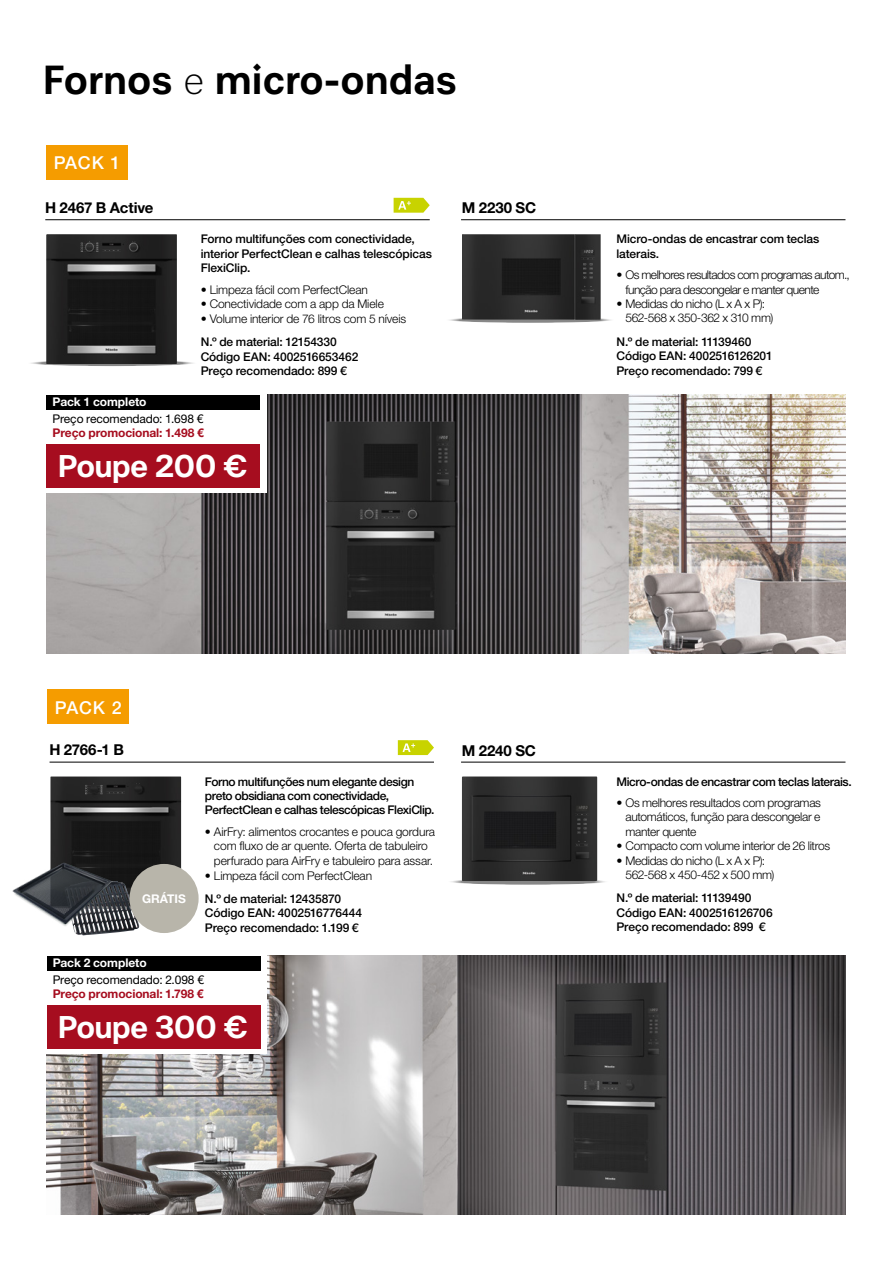
<style>
.page{position:relative;width:893px;height:1263px;background:#fff}
.page>*{position:absolute;margin:0;border:0;box-sizing:border-box;transform-origin:0 0}
.t1{font:700 41.25px "Miele Elements";color:#000}
.t2{font:700 31.95px "Miele Elements";letter-spacing:-.025em;color:#fff}
.t3{font:500 17.85px "Helvetica Neue LT Std";letter-spacing:.05em;color:#fff}
.t4{font:700 15px "Helvetica Neue LT Std";letter-spacing:-.01em;color:#000}
.t5{font:300 12px/14.4px "Helvetica Neue LT Std";letter-spacing:-.02em;color:#000}
.t6{font:500 12px/14.4px "Helvetica Neue LT Std";letter-spacing:-.01em;color:#000}
.t7{font:500 12px/14.4px "Helvetica Neue LT Std";letter-spacing:-.035em;color:#000}
.t8{font:300 12px/14.4px "Helvetica Neue LT Std";letter-spacing:-.045em;color:#000}
.t9{font:12px "Helvetica Neue LT Std";letter-spacing:-.01em;color:#000}
.t10{font:700 12px "Helvetica Neue LT Std";letter-spacing:-.01em;color:#a60d1f}
.t11{font:700 12px "Helvetica Neue LT Std";letter-spacing:-.005em;color:#fff}
.s1{font-weight:300}
</style>
<div class="page">
<svg style="left:26px;top:360px;width:173px;height:6px"></svg>
<img style="left:46px;top:395px;width:799px;height:259px">
<img style="left:46px;top:956px;width:799px;height:259px">
<div style="left:32px;top:938px;width:234px;height:115px;background:#fff"></div>
<div style="left:32px;top:378px;width:234px;height:115px;background:#fff"></div>
<svg style="left:394px;top:198px;width:36px;height:15px"></svg>
<svg style="left:398px;top:740px;width:36px;height:15px"></svg>
<hr style="left:45px;top:219px;width:385px;height:1px;background:#000">
<hr style="left:50px;top:762px;width:384px;height:1px;background:#000">
<img style="left:46px;top:234px;width:131px;height:130px">
<img style="left:81px;top:241px;width:54px;height:5px">
<img style="left:83px;top:243px;width:38px;height:8px">
<img style="left:50px;top:776px;width:131px;height:104px">
<img style="left:85px;top:783px;width:55px;height:5px">
<img style="left:88px;top:785px;width:37px;height:9px">
<div style="left:47px;top:689px;width:82px;height:35px;background:#f59c00"></div>
<hr style="left:461px;top:219px;width:384px;height:1px;background:#000">
<hr style="left:461px;top:762px;width:384px;height:1px;background:#000">
<svg style="left:444px;top:317px;width:172px;height:6px"></svg>
<svg style="left:446px;top:878px;width:165px;height:7px"></svg>
<img style="left:462px;top:234px;width:139px;height:86px">
<img style="left:581px;top:258px;width:14px;height:33px">
<img style="left:462px;top:776px;width:135px;height:105px">
<img style="left:575px;top:813px;width:14px;height:33px">
<div style="left:46px;top:145px;width:81px;height:35px;background:#f59c00"></div>
<div style="left:46px;top:443px;width:214px;height:45px;background:#a60d1f"></div>
<div style="left:46px;top:395px;width:214px;height:49px;background:#fff"></div>
<div style="left:46px;top:395px;width:214px;height:14px;background:#000"></div>
<div style="left:47px;top:1004px;width:213px;height:44px;background:#a60d1f"></div>
<div style="left:47px;top:956px;width:213px;height:49px;background:#fff"></div>
<div style="left:47px;top:956px;width:213px;height:14px;background:#000"></div>
<img style="left:73px;top:880px;width:67px;height:55px">
<img style="left:12px;top:855px;width:100px;height:74px">
<div style="left:129px;top:864px;width:70px;height:69px;background:#b8b5aa;border-radius:50%"></div>
<h1 class="t1" style="left:42px;top:53px;width:417px">Fornos <span class="s1">e</span> micro-ondas</h1>
<h3 class="t3" style="left:54px;top:152px;width:68px">PACK 1</h3>
<p class="t4" style="left:45px;top:199px;width:110px">H 2467 B Active</p>
<p class="t6" style="left:201px;top:232px;width:233px">Forno multifunções com conectividade, interior PerfectClean e calhas telescópicas<br>FlexiClip.</p>
<p class="t5" style="left:201px;top:282px;width:169px">• Limpeza fácil com PerfectClean</p>
<p class="t5" style="left:201px;top:296px;width:185px">• Conectividade com a app da Miele</p>
<p class="t5" style="left:201px;top:311px;width:207px">• Volume interior de 76 litros com 5 níveis</p>
<p class="t6" style="left:201px;top:335px;width:159px">N.º de material: 12154330<br>Código EAN: 4002516653462<br>Preço recomendado: 899 €</p>
<p class="t11" style="left:53px;top:394px;width:96px">Pack 1 completo</p>
<p class="t9" style="left:53px;top:411px;width:152px">Preço recomendado: 1.698 €</p>
<p class="t10" style="left:53px;top:425px;width:153px">Preço promocional: 1.498 €</p>
<h2 class="t2" style="left:57px;top:446px;width:192px">Poupe 200 €</h2>
<p class="t4" style="left:462px;top:199px;width:76px">M 2230 SC</p>
<p class="t6" style="left:616px;top:232px;width:204px">Micro-ondas de encastrar com teclas laterais.</p>
<p class="t8" style="left:625px;top:267px;width:226px;text-indent:-9px">• Os melhores resultados com programas autom., função para descongelar e manter quente</p>
<p class="t5" style="left:625px;top:296px;width:149px;text-indent:-9px">• Medidas do nicho (L x A x P):<br>562-568 x 350-362 x 310 mm)</p>
<p class="t6" style="left:616px;top:334px;width:158px">N.º de material: 11139460<br>Código EAN: 4002516126201<br>Preço recomendado: 799 €</p>
<h3 class="t3" style="left:55px;top:697px;width:68px">PACK 2</h3>
<p class="t4" style="left:49px;top:740px;width:76px">H 2766-1 B</p>
<p class="t11" style="left:142px;top:891px;width:45px">GRÁTIS</p>
<p class="t7" style="left:205px;top:774px;width:231px">Forno multifunções num elegante design preto obsidiana com conectividade,<br>PerfectClean e calhas telescópicas FlexiClip.</p>
<p class="t5" style="left:205px;top:824px;width:232px;text-align:center">• AirFry: alimentos crocantes e pouca gordura com fluxo de ar quente. Oferta de tabuleiro perfurado para AirFry e tabuleiro para assar.</p>
<p class="t5" style="left:205px;top:868px;width:169px">• Limpeza fácil com PerfectClean</p>
<p class="t6" style="left:205px;top:891px;width:159px">N.º de material: 12435870<br>Código EAN: 4002516776444<br>Preço recomendado: 1.199 €</p>
<p class="t11" style="left:53px;top:955px;width:96px">Pack 2 completo</p>
<p class="t9" style="left:53px;top:972px;width:153px">Preço recomendado: 2.098 €</p>
<p class="t10" style="left:53px;top:986px;width:152px">Preço promocional: 1.798 €</p>
<h2 class="t2" style="left:57px;top:1006px;width:193px">Poupe 300 €</h2>
<p class="t4" style="left:462px;top:741px;width:76px">M 2240 SC</p>
<p class="t7" style="left:616px;top:774px;width:237px">Micro-ondas de encastrar com teclas laterais.</p>
<p class="t5" style="left:625px;top:795px;width:197px;text-align:justify;text-indent:-9px">• Os melhores resultados com programas automáticos, função para descongelar e manter quente</p>
<p class="t5" style="left:616px;top:838px;width:215px">• Compacto com volume interior de 26 litros</p>
<p class="t5" style="left:625px;top:853px;width:150px;text-indent:-9px">• Medidas do nicho (L x A x P):<br>562-568 x 450-452 x 500 mm)</p>
<p class="t6" style="left:616px;top:891px;width:158px">N.º de material: 11139490<br>Código EAN: 4002516126706<br>Preço recomendado: 899 €</p>
</div>
